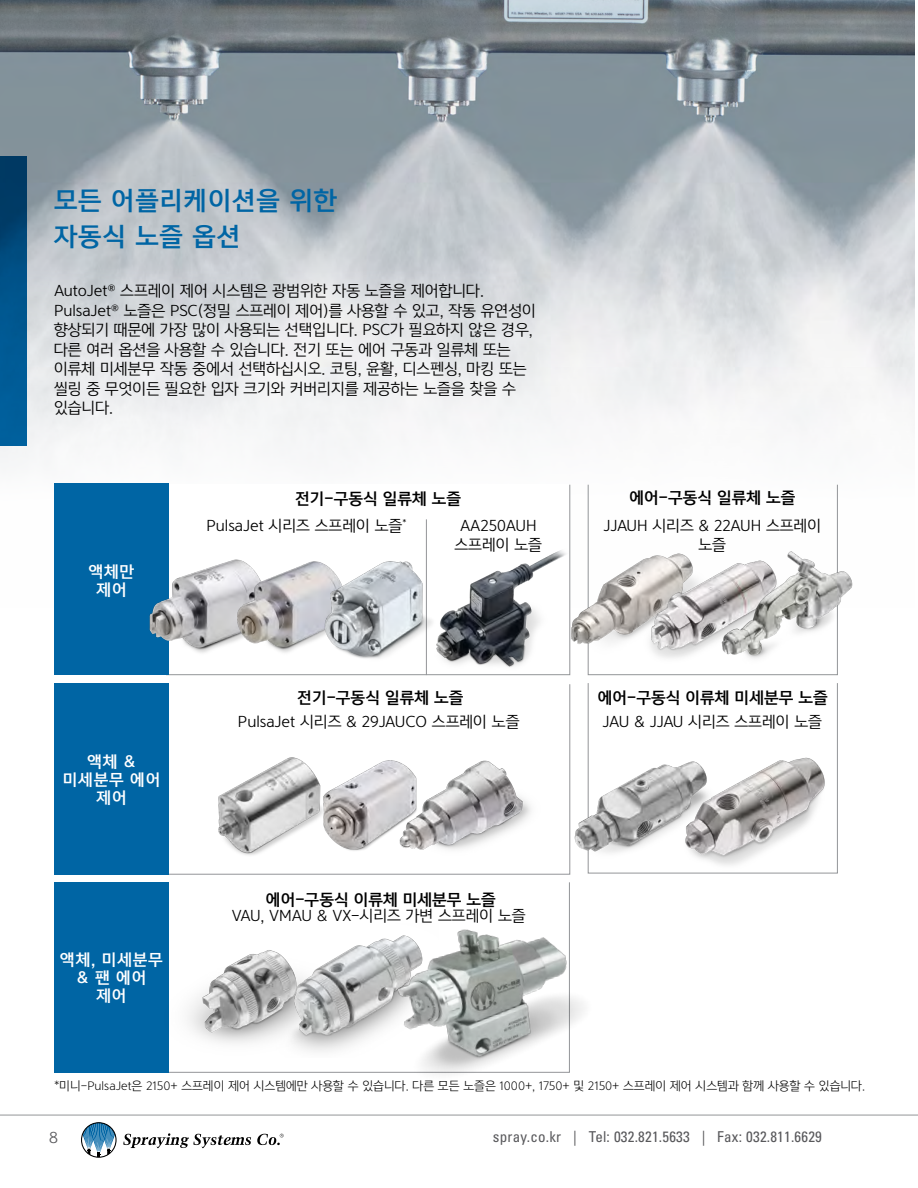
<style>
.page{position:relative;width:918px;height:1188px;background:#fff}
.page>*{position:absolute;margin:0;border:0;box-sizing:border-box;transform-origin:0 0}
.t1{font:24px/36px "Yoon Gothic Pro 770";letter-spacing:.03em;color:#0065a4}
.t2{font:15px/19.5px "Yoon Gothic Pro 740";color:#000;text-align:center}
.t3{font:15px "Yoon Gothic Pro 770";color:#000}
.t4{font:condensed 15px "Univers LT Std";letter-spacing:.015em;color:#58585b}
.t5{font:15px/18px "Yoon Gothic Pro 770";letter-spacing:.05em;color:#fff;text-align:center}
.t6{font:15px "Yoon Gothic Pro 740";color:#58585b}
.t7{font:12px "Yoon Gothic Pro 730";color:#000}
</style>
<div class="page">
<img style="left:0;top:0;width:914px;height:608px">
<svg style="left:914px;top:0;width:1px;height:406px"></svg>
<hr style="left:0;top:1115px;width:918px;height:1px;background:#939598">
<svg style="left:81px;top:1122px;width:36px;height:36px"></svg>
<svg style="left:123px;top:1133px;width:128px;height:15px"></svg>
<svg style="left:257px;top:1134px;width:27px;height:11px"></svg>
<img style="left:169px;top:486px;width:399px;height:70px">
<div style="left:55px;top:484px;width:114px;height:191px;background:#0065a4"></div>
<div style="left:55px;top:683px;width:114px;height:192px;background:#0065a4"></div>
<div style="left:55px;top:882px;width:114px;height:190px;background:#0065a4"></div>
<img style="left:149px;top:535px;width:70px;height:140px">
<img style="left:219px;top:535px;width:140px;height:140px">
<img style="left:218px;top:766px;width:56px;height:89px">
<img style="left:402px;top:494px;width:169px;height:181px">
<img style="left:538px;top:513px;width:115px;height:148px">
<img style="left:627px;top:543px;width:26px;height:118px">
<img style="left:653px;top:473px;width:261px;height:264px">
<img style="left:353px;top:760px;width:144px;height:115px">
<img style="left:321px;top:556px;width:119px;height:119px">
<img style="left:497px;top:661px;width:288px;height:214px">
<img style="left:649px;top:751px;width:189px;height:124px">
<img style="left:274px;top:757px;width:197px;height:116px">
<img style="left:146px;top:950px;width:196px;height:123px">
<img style="left:271px;top:950px;width:71px;height:107px">
<img style="left:342px;top:882px;width:288px;height:234px">
<div style="left:0;top:156px;width:27px;height:290px;background:linear-gradient(to bottom,#003962,#0067a7)"></div>
<h1 class="t1" style="left:54px;top:182px;width:285px">모든 어플리케이션을 위한 자동식 노즐 옵션</h1>
<p class="t2" style="left:54px;top:281px;width:484px;text-align:left">AutoJet<sup>®</sup> 스프레이 제어 시스템은 광범위한 자동 노즐을 제어합니다.<br>PulsaJet<sup>®</sup> 노즐은 PSC(정밀 스프레이 제어)를 사용할 수 있고, 작동 유연성이 향상되기 때문에 가장 많이 사용되는 선택입니다. PSC가 필요하지 않은 경우, 다른 여러 옵션을 사용할 수 있습니다. 전기 또는 에어 구동과 일류체 또는 이류체 미세분무 작동 중에서 선택하십시오. 코팅, 윤활, 디스펜싱, 마킹 또는 씰링 중 무엇이든 필요한 입자 크기와 커버리지를 제공하는 노즐을 찾을 수 있습니다.</p>
<p class="t3" style="left:295px;top:488px;width:168px">전기-구동식 일류체 노즐</p>
<p class="t5" style="left:89px;top:562px;width:47px">액체만 제어</p>
<p class="t2" style="left:207px;top:516px;width:201px">PulsaJet 시리즈 스프레이 노즐<sup>*</sup></p>
<p class="t2" style="left:454px;top:516px;width:89px;line-height:18.8px">AA250AUH 스프레이 노즐</p>
<p class="t3" style="left:297px;top:687px;width:168px">전기-구동식 일류체 노즐</p>
<p class="t3" style="left:629px;top:487px;width:168px">에어-구동식 일류체 노즐</p>
<p class="t2" style="left:603px;top:516px;width:219px;line-height:18.8px">JJAUH 시리즈 &amp; 22AUH 스프레이 노즐</p>
<p class="t3" style="left:598px;top:687px;width:231px">에어-구동식 이류체 미세분무 노즐</p>
<p class="t5" style="left:63px;top:752px;width:99px">액체 &amp; 미세분무 에어 제어</p>
<p class="t5" style="left:60px;top:951px;width:104px">액체, 미세분무 &amp; 팬 에어 제어</p>
<p class="t2" style="left:238px;top:712px;width:283px">PulsaJet 시리즈 &amp; 29JAUCO 스프레이 노즐</p>
<p class="t2" style="left:603px;top:712px;width:221px">JAU &amp; JJAU 시리즈 스프레이 노즐</p>
<p class="t3" style="left:266px;top:888px;width:231px">에어-구동식 이류체 미세분무 노즐</p>
<p class="t2" style="left:232px;top:906px;width:296px">VAU, VMAU &amp; VX-시리즈 가변 스프레이 노즐</p>
<p class="t7" style="left:54px;top:1079px;width:813px">*미니-PulsaJet은 2150+ 스프레이 제어 시스템에만 사용할 수 있습니다. 다른 모든 노즐은 1000+, 1750+ 및 2150+ 스프레이 제어 시스템과 함께 사용할 수 있습니다.</p>
<p class="t6" style="left:49px;top:1128px;width:10px">8</p>
<p class="t4" style="left:493px;top:1128px;width:330px">spray.co.kr | Tel: 032.821.5633 | Fax: 032.811.6629</p>
</div>
